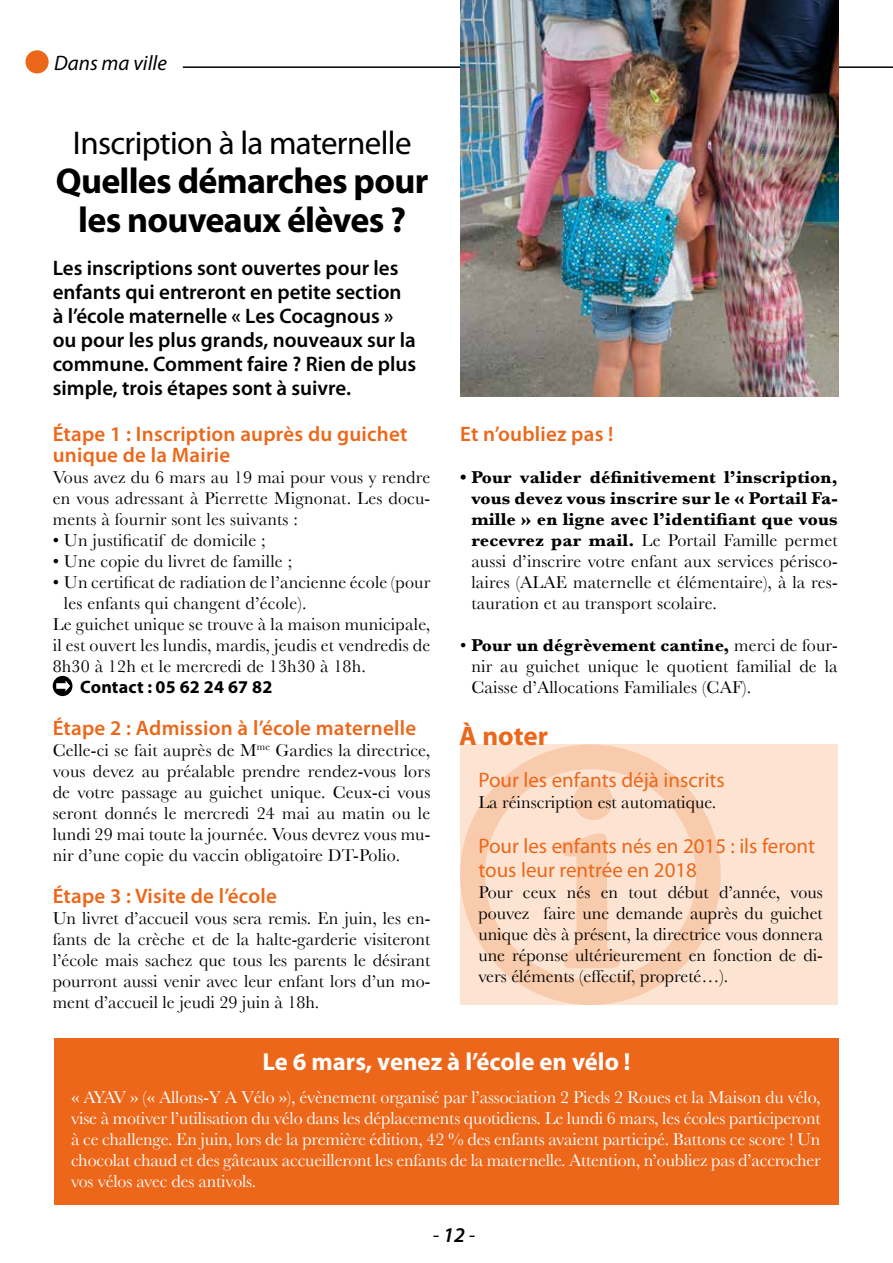
<style>
.page{position:relative;width:893px;height:1263px;background:#fff}
.page>*{position:absolute;margin:0;border:0;box-sizing:border-box;transform-origin:0 0}
.t1{font:700 36px/39px "Myriad Pro";letter-spacing:-.02em;color:#000;text-align:center}
.t2{font:33px "Myriad Pro";letter-spacing:-.02em;color:#000}
.t3{font:700 27px "Myriad Pro";color:#ec671a}
.t4{font:700 24.75px "Myriad Pro";color:#fff}
.t5{font:600 21px/24px "Myriad Pro";color:#000}
.t6{font:600 21px/21px "Myriad Pro";letter-spacing:.01em;color:#ec671a}
.t7{font:21px/24px "Myriad Pro";color:#ec671a}
.t8{font:italic 21px "Myriad Pro";color:#000}
.t9{font:18px/21px "Baskerville";letter-spacing:.01em;color:#000;text-align:justify}
.t10{font:18px/21px "Baskerville";letter-spacing:-.01em;color:#fff;text-align:justify}
.t11{font:700 18px "Myriad";letter-spacing:.01em;color:#000}
.s1{font-weight:700}
.s2{font-weight:600}
</style>
<div class="page">
<div style="left:26px;top:50px;width:23px;height:23px;background:#ec671a;border-radius:50%"></div>
<hr style="left:183px;top:66px;width:710px;height:2px;background:#000">
<svg style="left:53px;top:676px;width:19px;height:20px"></svg>
<div style="left:54px;top:1037px;width:785px;height:167px;background:#ec671a"></div>
<img style="left:460px;top:0;width:379px;height:396px">
<div style="left:460px;top:744px;width:378px;height:261px;background:#fde4d2"></div>
<div style="left:460px;top:744px;width:261px;height:261px;border:25px solid #ec671a;border-radius:50%"></div>
<svg style="left:560px;top:781px;width:60px;height:187px"></svg>
<p class="t8" style="left:54px;top:50px;width:114px">Dans ma ville</p>
<h2 class="t2" style="left:73px;top:123px;width:340px">Inscription à la maternelle</h2>
<h1 class="t1" style="left:56px;top:160px;width:374px">Quelles démarches pour les nouveaux élèves ?</h1>
<p class="t5" style="left:53px;top:255px;width:365px">Les inscriptions sont ouvertes pour les enfants qui entreront en petite section à l’école maternelle « Les Cocagnous » ou pour les plus grands, nouveaux sur la commune. Comment faire ? Rien de plus simple, trois étapes sont à suivre.</p>
<p class="t6" style="left:53px;top:423px;width:356px">Étape 1 : Inscription auprès du guichet unique de la Mairie</p>
<p class="t9" style="left:53px;top:466px;width:379px">Vous avez du 6 mars au 19 mai pour vous y rendre en vous adressant à Pierrette Mignonat. Les docu&shy;ments à fournir sont les suivants :</p>
<p class="t9" style="left:53px;top:530px;width:214px">• Un justificatif de domicile ;</p>
<p class="t9" style="left:53px;top:551px;width:241px">• Une copie du livret de famille ;</p>
<p class="t9" style="left:53px;top:572px;width:379px">• Un certificat de radiation de l’ancienne école (pour</p>
<p class="t9" style="left:64px;top:593px;width:244px">les enfants qui changent d’école).</p>
<p class="t9" style="left:53px;top:614px;width:379px">Le guichet unique se trouve à la maison municipale,</p>
<p class="t9" style="left:53px;top:635px;width:379px">il est ouvert les lundis, mardis, jeudis et vendredis de</p>
<p class="t9" style="left:53px;top:656px;width:315px">8h30 à 12h et le mercredi de 13h30 à 18h.</p>
<p class="t11" style="left:80px;top:678px;width:194px">Contact : 05 62 24 67 82</p>
<p class="t6" style="left:53px;top:717px;width:365px">Étape 2 : Admission à l’école maternelle</p>
<p class="t9" style="left:53px;top:739px;width:379px">Celle-ci se fait auprès de M<sup>me</sup> Gardies la directrice, vous devez au préalable prendre rendez-vous lors de votre passage au guichet unique. Ceux-ci vous seront donnés le mercredi 24 mai au matin ou le lundi 29 mai toute la journée. Vous devrez vous mu&shy;nir d’une copie du vaccin obligatoire DT-Polio.</p>
<p class="t6" style="left:53px;top:885px;width:226px">Étape 3 : Visite de l’école</p>
<p class="t9" style="left:53px;top:907px;width:379px">Un livret d’accueil vous sera remis. En juin, les en&shy;fants de la crèche et de la halte-garderie visiteront l’école mais sachez que tous les parents le désirant pourront aussi venir avec leur enfant lors d’un mo&shy;ment d’accueil le jeudi 29 juin à 18h.</p>
<p class="t6" style="left:460px;top:423px;width:155px">Et n’oubliez pas !</p>
<p class="t9" style="left:471px;top:466px;width:368px;text-indent:-11px"><span class="s1">• Pour valider définitivement l’inscription, vous devez vous inscrire sur le « Portail Fa&shy;mille » en ligne avec l’identifiant que vous recevrez par mail.</span> Le Portail Famille permet aussi d’inscrire votre enfant aux services périsco&shy;laires (ALAE maternelle et élémentaire), à la res&shy;tauration et au transport scolaire.</p>
<p class="t9" style="left:471px;top:635px;width:368px;text-indent:-11px">• <span class="s1">Pour un dégrèvement cantine,</span> merci de four&shy;nir au guichet unique le quotient familial de la Caisse d’Allocations Familiales (CAF).</p>
<h3 class="t3" style="left:459px;top:719px;width:90px">À noter</h3>
<p class="t7" style="left:478px;top:767px;width:248px">Pour les enfants déjà inscrits</p>
<p class="t9" style="left:478px;top:791px;width:240px">La réinscription est automatique.</p>
<p class="t7" style="left:478px;top:833px;width:338px">Pour les enfants nés en 2015 : ils feront tous leur rentrée en 2018</p>
<p class="t9" style="left:478px;top:881px;width:346px">Pour ceux nés en tout début d’année, vous pouvez faire une demande auprès du guichet unique dès à présent, la directrice vous donnera une réponse ultérieurement en fonction de di&shy;vers éléments (effectif, propreté…).</p>
<h3 class="t4" style="left:262px;top:1045px;width:370px">Le 6 mars, venez à l’école en vélo !</h3>
<p class="t10" style="left:71px;top:1086px;width:751px">« AYAV » (« Allons-Y A Vélo »), évènement organisé par l’association 2 Pieds 2 Roues et la Maison du vélo, vise à motiver l’utilisation du vélo dans les déplacements quotidiens. Le lundi 6 mars, les écoles participeront à ce challenge. En juin, lors de la première édition, 42 % des enfants avaient participé. Battons ce score ! Un chocolat chaud et des gâteaux accueilleront les enfants de la maternelle. Attention, n’oubliez pas d’accrocher vos vélos avec des antivols.</p>
<p class="t8" style="left:433px;top:1222px;width:44px">- <span class="s2">12</span> -</p>
</div>
